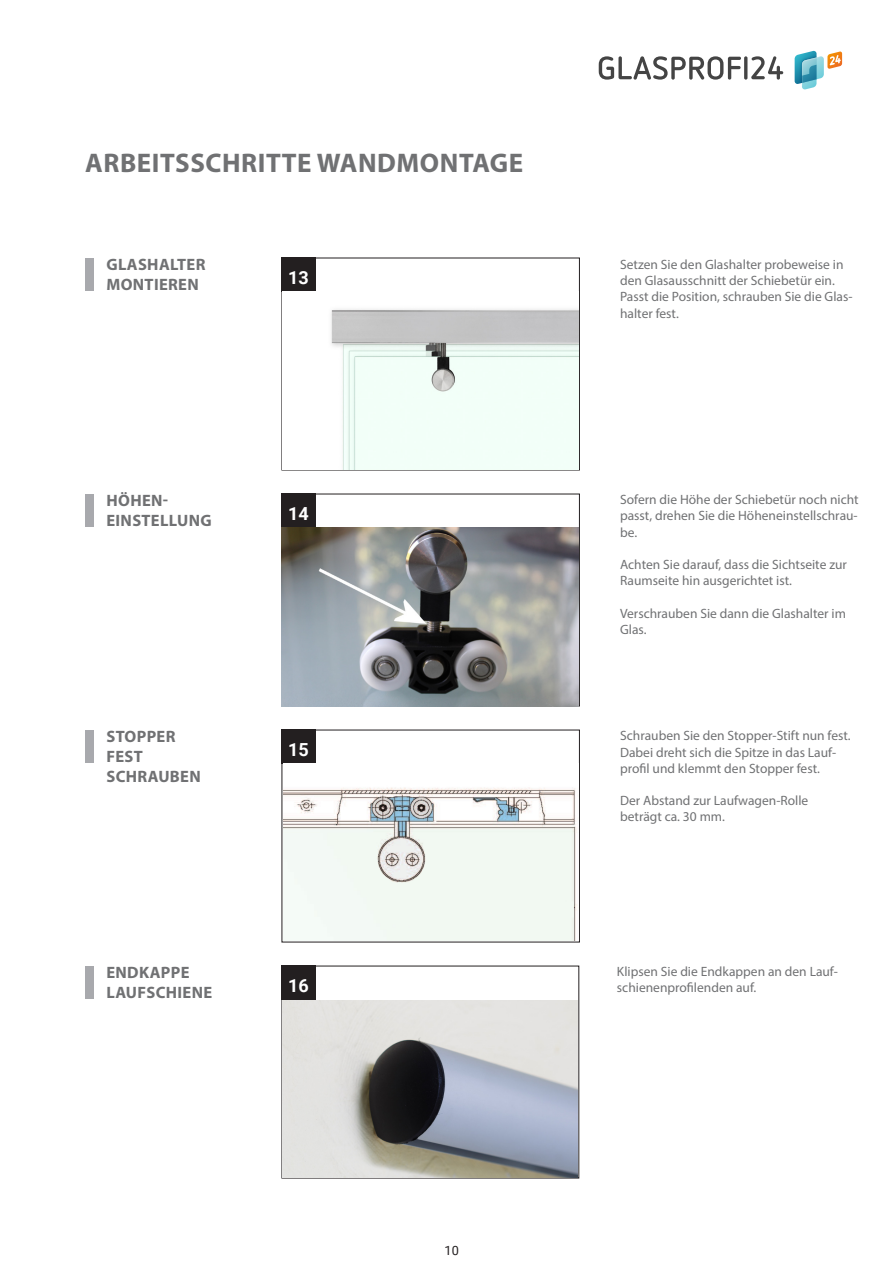
<style>
.page{position:relative;width:893px;height:1263px;background:#fff}
.page>*{position:absolute;margin:0;border:0;box-sizing:border-box;transform-origin:0 0}
.Headline_Myriad{font:700 27px "Myriad Pro";letter-spacing:.02em;color:#707173}
.Bildbeschreibung_Subhead{font:700 18px "Roboto";color:#fff}
.Kapitel_Myriad{font:700 16.5px/19.8px "Myriad Pro";letter-spacing:.02em;color:#707173}
.Copy_Myriad{font:13.5px/16.2px "Myriad Pro";color:#707173}
.t1{font:12.75px "Roboto";color:#231f20}
</style>
<div class="page">
<svg style="left:795px;top:51px;width:47px;height:38px"></svg>
<svg style="left:599px;top:56px;width:184px;height:24px"></svg>
<div style="left:282px;top:258px;width:34px;height:34px;background:#231f20"></div>
<div style="left:282px;top:494px;width:34px;height:34px;background:#231f20"></div>
<div style="left:282px;top:730px;width:34px;height:34px;background:#231f20"></div>
<div style="left:282px;top:966px;width:34px;height:34px;background:#231f20"></div>
<div style="left:85px;top:258px;width:9px;height:32px;background:#a8a9ad"></div>
<div style="left:85px;top:494px;width:9px;height:32px;background:#a8a9ad"></div>
<div style="left:85px;top:730px;width:9px;height:32px;background:#a8a9ad"></div>
<div style="left:85px;top:966px;width:9px;height:32px;background:#a8a9ad"></div>
<img style="left:282px;top:528px;width:297px;height:178px">
<img style="left:283px;top:787px;width:294px;height:154px">
<img style="left:331px;top:309px;width:247px;height:160px">
<img style="left:283px;top:1000px;width:295px;height:177px">
<p class="Headline_Myriad" style="left:85px;top:145px;width:439px">ARBEITSSCHRITTE WANDMONTAGE</p>
<p class="Kapitel_Myriad" style="left:106px;top:254px;width:101px">GLASHALTER<br>MONTIEREN</p>
<p class="Bildbeschreibung_Subhead" style="left:288px;top:265px;width:22px">13</p>
<p class="Kapitel_Myriad" style="left:106px;top:490px;width:107px">HÖHEN-<br>EINSTELLUNG</p>
<p class="Bildbeschreibung_Subhead" style="left:288px;top:501px;width:22px">14</p>
<p class="Kapitel_Myriad" style="left:106px;top:726px;width:71px">STOPPER</p>
<p class="Kapitel_Myriad" style="left:106px;top:746px;width:96px">FEST<br>SCHRAUBEN</p>
<p class="Kapitel_Myriad" style="left:106px;top:962px;width:107px">ENDKAPPE<br>LAUFSCHIENE</p>
<p class="Bildbeschreibung_Subhead" style="left:288px;top:737px;width:22px">15</p>
<p class="Bildbeschreibung_Subhead" style="left:288px;top:973px;width:22px">16</p>
<p class="Copy_Myriad" style="left:620px;top:256px;width:234px">Setzen Sie den Glashalter probeweise in den Glasausschnitt der Schiebetür ein.<br>Passt die Position, schrauben Sie die Glas&shy;halter fest.</p>
<p class="Copy_Myriad" style="left:620px;top:491px;width:240px;text-align:justify">Sofern die Höhe der Schiebetür noch nicht passt, drehen Sie die Höheneinstellschrau&shy;be.</p>
<p class="Copy_Myriad" style="left:620px;top:556px;width:228px">Achten Sie darauf, dass die Sichtseite zur<br>Raumseite hin ausgerichtet ist.</p>
<p class="Copy_Myriad" style="left:620px;top:605px;width:227px">Verschrauben Sie dann die Glashalter im<br>Glas.</p>
<p class="Copy_Myriad" style="left:620px;top:728px;width:232px">Schrauben Sie den Stopper-Stift nun fest.<br>Dabei dreht sich die Spitze in das Lauf&shy;profil und klemmt den Stopper fest.</p>
<p class="Copy_Myriad" style="left:620px;top:792px;width:190px">Der Abstand zur Laufwagen-Rolle beträgt ca. 30 mm.</p>
<p class="Copy_Myriad" style="left:617px;top:963px;width:223px">Klipsen Sie die Endkappen an den Lauf&shy;schienenprofilenden auf.</p>
<p class="t1" style="left:445px;top:1241px;width:16px">10</p>
</div>
